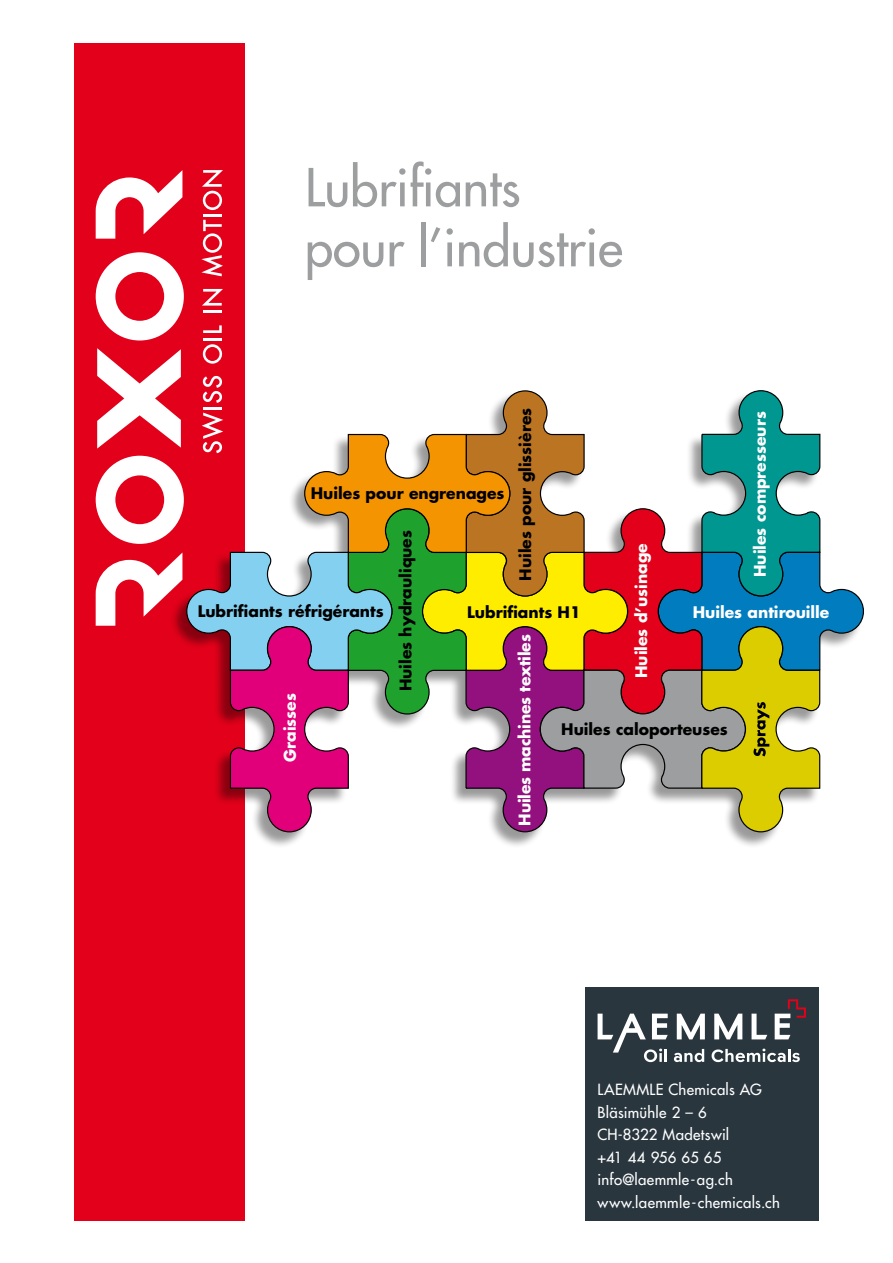
<style>
.page{position:relative;width:893px;height:1263px;background:#fff}
.page>*{position:absolute;margin:0;border:0;box-sizing:border-box;transform-origin:0 0}
.t1{font:500 51px/60px "Futura Std";letter-spacing:-.005em;color:#9c9e9f}
.t2{font:700 15.45px "Futura Std";color:#000}
.t3{font:700 15.45px "Futura Std";color:#fff}
.t4{font:500 15px/22.5px "Futura Std";letter-spacing:.02em;color:#fff}
</style>
<div class="page">
<div style="left:74px;top:43px;width:170px;height:1177px;background:#e2001a"></div>
<div style="left:171px;top:392px;width:692px;height:456px;background:#000;opacity:.4"></div>
<svg style="left:96px;top:170px;width:768px;height:663px"></svg>
<div style="left:585px;top:986px;width:234px;height:234px;background:#29363e"></div>
<svg style="left:751px;top:1014px;width:16px;height:25px"></svg>
<svg style="left:775px;top:999px;width:31px;height:40px"></svg>
<svg style="left:677px;top:1014px;width:28px;height:25px"></svg>
<svg style="left:714px;top:1014px;width:28px;height:25px"></svg>
<svg style="left:598px;top:1014px;width:70px;height:48px"></svg>
<svg style="left:674px;top:1049px;width:30px;height:13px"></svg>
<svg style="left:712px;top:1048px;width:88px;height:14px"></svg>
<h1 class="t1" style="left:305px;top:158px;width:319px">Lubrifiants pour l’industrie</h1>
<p class="t2" style="left:515px;top:581px;width:174px;rotate:-90deg">Huiles pour glissières</p>
<p class="t3" style="left:750px;top:577px;width:167px;rotate:-90deg">Huiles compresseurs</p>
<p class="t2" style="left:311px;top:483px;width:195px">Huiles pour engrenages</p>
<p class="t2" style="left:395px;top:691px;width:163px;rotate:-90deg">Huiles hydrauliques</p>
<p class="t3" style="left:631px;top:678px;width:136px;rotate:-90deg">Huiles d’usinage</p>
<p class="t2" style="left:198px;top:601px;width:188px">Lubrifiants réfrigérants</p>
<p class="t3" style="left:693px;top:601px;width:138px">Huiles antirouille</p>
<p class="t2" style="left:467px;top:602px;width:115px">Lubrifiants H1</p>
<p class="t3" style="left:514px;top:825px;width:193px;rotate:-90deg">Huiles machines textiles</p>
<p class="t3" style="left:280px;top:762px;width:70px;rotate:-90deg">Graisses</p>
<p class="t2" style="left:561px;top:719px;width:168px">Huiles caloporteuses</p>
<p class="t4" style="left:598px;top:1078px;width:184px">LAEMMLE Chemicals AG<br>Bläsimühle 2 – 6<br>CH-8322 Madetswil<br>+41 44 956 65 65 info@laemmle-ag.ch www.laemmle-chemicals.ch</p>
</div>
